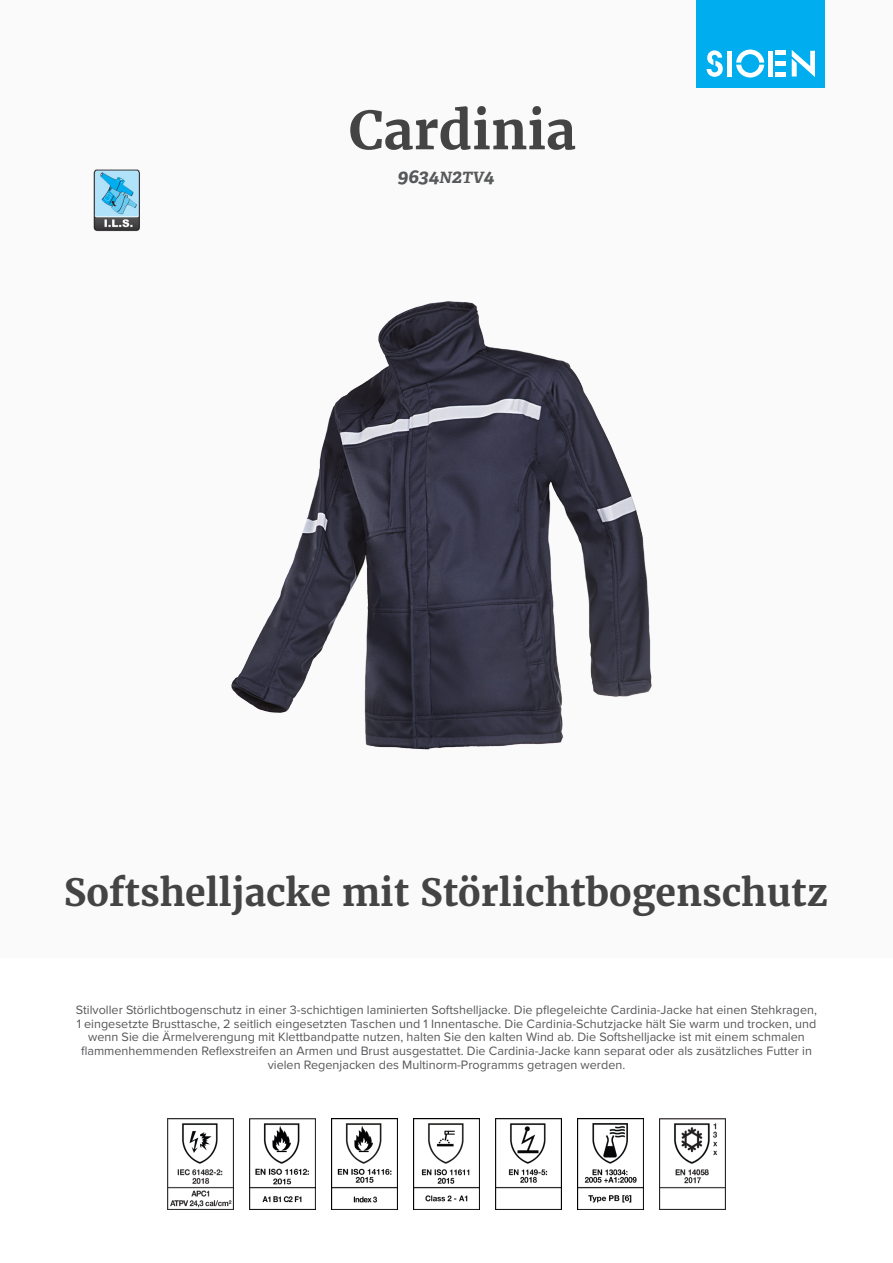
<style>
.page{position:relative;width:893px;height:1263px;background:#fff}
.page>*{position:absolute;margin:0;border:0;box-sizing:border-box;transform-origin:0 0}
.product_name{font:700 52.5px "Merriweather";color:#444}
.product_h2{font:700 37.5px "Merriweather";color:#444}
.product_ref{font:italic 700 19.5px "Adelle";color:#57585a}
.product_description{font:12.6px/13.6px "Proxima Nova";color:#57585a;text-align:center}
.s1{font-size:15.6px}
</style>
<div class="page">
<div style="left:0;top:0;width:893px;height:957px;background:#fafafa"></div>
<div style="left:697px;top:0;width:128px;height:88px;background:#00aeef"></div>
<svg style="left:707px;top:50px;width:16px;height:27px"></svg>
<svg style="left:736px;top:50px;width:28px;height:28px"></svg>
<div style="left:727px;top:51px;width:5px;height:26px;background:#fff"></div>
<div style="left:768px;top:51px;width:5px;height:26px;background:#fff"></div>
<div style="left:775px;top:72px;width:11px;height:5px;background:#fff"></div>
<div style="left:775px;top:61px;width:11px;height:5px;background:#fff"></div>
<hr style="left:775px;top:51px;width:11px;height:4px;background:#fff">
<svg style="left:792px;top:50px;width:23px;height:27px"></svg>
<img style="left:93px;top:169px;width:47px;height:63px">
<img style="left:167px;top:1118px;width:66px;height:92px">
<img style="left:249px;top:1118px;width:66px;height:92px">
<img style="left:331px;top:1118px;width:66px;height:92px">
<img style="left:413px;top:1118px;width:67px;height:92px">
<img style="left:495px;top:1118px;width:67px;height:92px">
<img style="left:577px;top:1118px;width:67px;height:92px">
<img style="left:660px;top:1118px;width:66px;height:92px">
<img style="left:231px;top:301px;width:421px;height:449px">
<p class="product_name" style="left:349px;top:97px;width:229px">Cardinia</p>
<p class="product_ref" style="left:398px;top:164px;width:98px">9634<span class="s1">N</span>2<span class="s1">TV</span>4</p>
<p class="product_h2" style="left:64px;top:868px;width:766px">Softshelljacke mit Störlichtbogenschutz</p>
<p class="product_description" style="left:76px;top:1002px;width:742px">Stilvoller Störlichtbogenschutz in einer 3-schichtigen laminierten Softshelljacke. Die pflegeleichte Cardinia-Jacke hat einen Stehkragen, 1 eingesetzte Brusttasche, 2 seitlich eingesetzten Taschen und 1 Innentasche. Die Cardinia-Schutzjacke hält Sie warm und trocken, und wenn Sie die Ärmelverengung mit Klettbandpatte nutzen, halten Sie den kalten Wind ab. Die Softshelljacke ist mit einem schmalen flammenhemmenden Reflexstreifen an Armen und Brust ausgestattet. Die Cardinia-Jacke kann separat oder als zusätzliches Futter in vielen Regenjacken des Multinorm-Programms getragen werden.</p>
</div>
